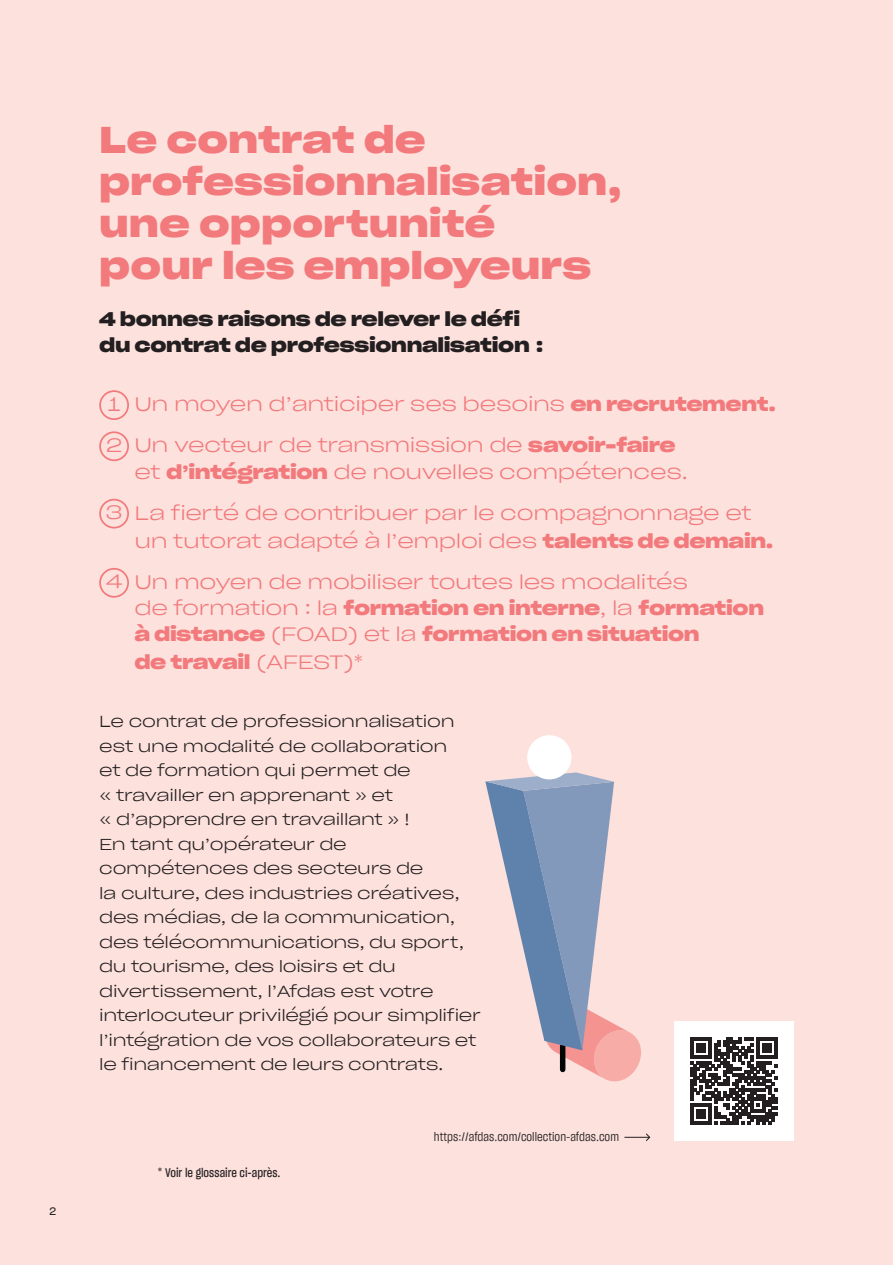
<style>
.page{position:relative;width:893px;height:1265px;background:#fde1dd}
.page>*{position:absolute;margin:0;border:0;box-sizing:border-box;transform-origin:0 0}
.moyen_titre{font:36.75px/42px "Sharp Grotesk Sm Bold 25";color:#f27a7c}
.moyen_titre-2{font:19.25px/26.2px "Sharp Grotesk Light 25";letter-spacing:-.02em;color:#f27a7c}
.moyen_titre-3{font:19.25px/26.2px "Sharp Grotesk Sm Bold 25";letter-spacing:-.02em;color:#231f20}
.moyen_titre-4{font:19.25px "Sharp Grotesk Sm Bold 25";letter-spacing:-.025em;color:#f27a7c}
.moyen_titre-5{font:15.75px/24.5px "Sharp Grotesk Light 25";letter-spacing:-.02em;color:#231f20}
.TC{font:12.25px "Sharp Grotesk Book 15";color:#231f20}
.TC-2{font:12.25px "Sharp Grotesk Medium 15";color:#231f20}
.t1{font:10.5px "Sharp Grotesk Book 20";color:#231f20}
.s1{font-family:"Sharp Grotesk Sm Bold 25"}
.s2{font-family:"Sharp Grotesk Light 25"}
</style>
<div class="page">
<svg style="left:624px;top:1133px;width:26px;height:8px"></svg>
<div style="left:675px;top:1022px;width:119px;height:119px;background:#fff"></div>
<svg style="left:691px;top:1038px;width:87px;height:87px"></svg>
<div style="left:99px;top:390px;width:30px;height:30px;border:2px solid #f27a7c;border-radius:50%"></div>
<div style="left:99px;top:431px;width:30px;height:30px;border:2px solid #f27a7c;border-radius:50%"></div>
<div style="left:99px;top:499px;width:30px;height:30px;border:2px solid #f27a7c;border-radius:50%"></div>
<div style="left:99px;top:568px;width:30px;height:30px;border:2px solid #f27a7c;border-radius:50%"></div>
<svg style="left:485px;top:772px;width:156px;height:310px"></svg>
<div style="left:527px;top:735px;width:44px;height:44px;background:#fff;border-radius:50%"></div>
<p class="t1" style="left:50px;top:1203px;width:8px">2</p>
<p class="moyen_titre" style="left:99px;top:116px;width:524px">Le contrat de professionnalisation, une opportunité<br>pour les employeurs</p>
<p class="moyen_titre-3" style="left:99px;top:304px;width:446px">4 bonnes raisons de relever le défi du contrat de professionnalisation :</p>
<p class="moyen_titre-2" style="left:108px;top:389px;width:14px">1</p>
<p class="moyen_titre-2" style="left:134px;top:390px;width:643px">Un moyen d’anticiper ses besoins <span class="s1">en recrutement.</span></p>
<p class="moyen_titre-2" style="left:106px;top:431px;width:18px">2</p>
<p class="moyen_titre-2" style="left:134px;top:431px;width:555px">Un vecteur de transmission de <span class="s1">savoir-faire </span>et <span class="s1">d’intégration</span> de nouvelles compétences.</p>
<p class="moyen_titre-2" style="left:106px;top:498px;width:18px">3</p>
<p class="moyen_titre-2" style="left:134px;top:498px;width:641px;line-height:28px">La fierté de contribuer par le compagnonnage et un tutorat adapté à l’emploi des <span class="s1">talents de demain.</span></p>
<p class="moyen_titre-2" style="left:106px;top:567px;width:18px">4</p>
<p class="moyen_titre-2" style="left:134px;top:568px;width:631px">Un moyen de mobiliser toutes les modalités<br>de formation : la <span class="s1">formation en interne</span>, la <span class="s1">formation à distance</span> (FOAD) et la <span class="s1">formation en situation</span></p>
<p class="moyen_titre-4" style="left:134px;top:646px;width:231px">de travail <span class="s2">(AFEST)*</span></p>
<p class="moyen_titre-5" style="left:99px;top:708px;width:383px">Le contrat de professionnalisation est une modalité de collaboration<br>et de formation qui permet de<br>« travailler en apprenant » et<br>« d’apprendre en travaillant » !<br>En tant qu’opérateur de compétences des secteurs de<br>la culture, des industries créatives, des médias, de la communication, des télécommunications, du sport, du tourisme, des loisirs et du divertissement, l’Afdas est votre interlocuteur privilégié pour simplifier l’intégration de vos collaborateurs et le financement de leurs contrats.</p>
<p class="TC-2" style="left:158px;top:1164px;width:124px">* Voir le glossaire ci-après.</p>
<p class="TC" style="left:434px;top:1128px;width:187px">https://afdas.com/collection-afdas.com</p>
</div>
